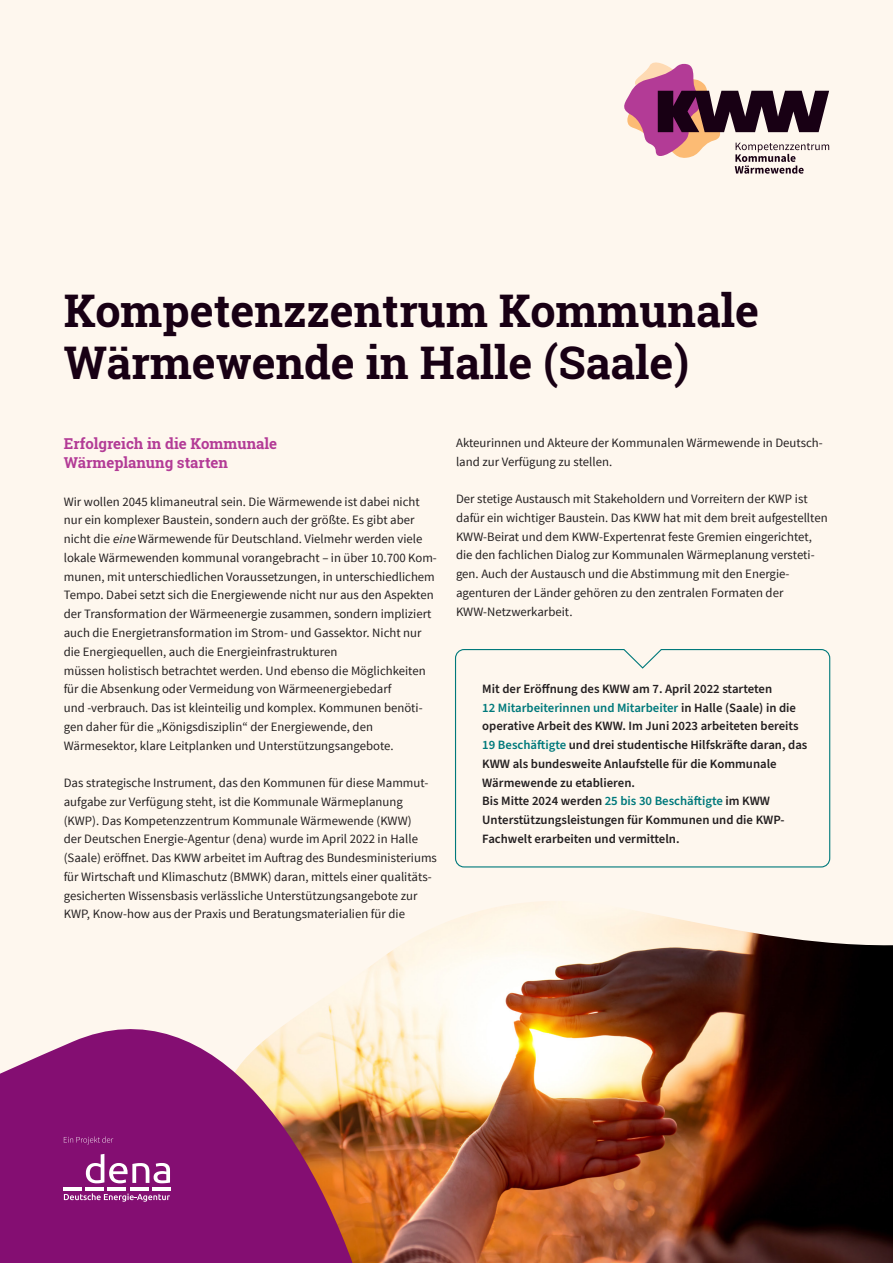
<style>
.page{position:relative;width:893px;height:1263px;background:#fff}
.page>*{position:absolute;margin:0;border:0;box-sizing:border-box;transform-origin:0 0}
.H1_-_Hauptüberschrif{font:700 45px/52.5px "Roboto Slab";color:#180014}
.t1{font:700 15px/18.8px "Roboto Slab";color:#b33b96}
.t2{font:12.75px/18.8px "Source Sans Pro";color:#231f20}
.t3{font:600 12.75px/18.8px "Source Sans Pro";color:#231f20}
.s1{font-style:italic}
.s2{color:#00797b}
</style>
<div class="page">
<div style="left:0;top:0;width:893px;height:1088px;background:#fef7ee"></div>
<svg style="left:624px;top:62px;width:205px;height:112px"></svg>
<img style="left:451px;top:902px;width:442px;height:361px">
<svg style="left:0;top:921px;width:524px;height:342px"></svg>
<svg style="left:64px;top:1136px;width:49px;height:8px"></svg>
<svg style="left:86px;top:1154px;width:84px;height:29px"></svg>
<hr style="left:64px;top:1187px;width:18px;height:3px;background:#fff">
<hr style="left:86px;top:1187px;width:18px;height:3px;background:#fff">
<hr style="left:108px;top:1187px;width:18px;height:3px;background:#fff">
<hr style="left:130px;top:1187px;width:18px;height:3px;background:#fff">
<hr style="left:152px;top:1187px;width:18px;height:3px;background:#fff">
<svg style="left:64px;top:1193px;width:106px;height:9px"></svg>
<svg style="left:455px;top:649px;width:376px;height:219px"></svg>
<h1 class="H1_-_Hauptüberschrif" style="left:64px;top:284px;width:697px">Kompetenzzentrum Kommunale<br>Wärmewende in Halle (Saale)</h1>
<p class="t1" style="left:64px;top:434px;width:215px">Erfolgreich in die Kommunale<br>Wärmeplanung starten</p>
<p class="t2" style="left:64px;top:492px;width:375px">Wir wollen 2045 klimaneutral sein. Die Wärmewende ist dabei nicht nur ein komplexer Baustein, sondern auch der größte. Es gibt aber nicht die <span class="s1">eine</span> Wärmewende für Deutschland. Vielmehr werden viele lokale Wärmewenden kommunal vorangebracht – in über 10.700 Kom&shy;munen, mit unterschiedlichen Voraussetzungen, in unterschiedlichem Tempo. Dabei setzt sich die Energiewende nicht nur aus den Aspekten der Transformation der Wärmeenergie zusammen, sondern impliziert auch die Energietransformation im Strom- und Gassektor. Nicht nur die Energiequellen, auch die Energieinfrastrukturen<br>müssen holistisch betrachtet werden. Und ebenso die Möglichkeiten für die Absenkung oder Vermeidung von Wärmeenergiebedarf<br>und -verbrauch. Das ist kleinteilig und komplex. Kommunen benöti&shy;gen daher für die „Königsdisziplin“ der Energiewende, den Wärmesektor, klare Leitplanken und Unterstützungsangebote.</p>
<p class="t2" style="left:64px;top:774px;width:375px">Das strategische Instrument, das den Kommunen für diese Mammut&shy;aufgabe zur Verfügung steht, ist die Kommunale Wärmeplanung (KWP). Das Kompetenzzentrum Kommunale Wärmewende (KWW)<br>der Deutschen Energie-Agentur (dena) wurde im April 2022 in Halle (Saale) eröffnet. Das KWW arbeitet im Auftrag des Bundesministeriums für Wirtschaft und Klimaschutz (BMWK) daran, mittels einer qualitäts&shy;gesicherten Wissensbasis verlässliche Unterstützungsangebote zur KWP, Know-how aus der Praxis und Beratungsmaterialien für die</p>
<p class="t2" style="left:456px;top:433px;width:368px">Akteurinnen und Akteure der Kommunalen Wärmewende in Deutsch&shy;land zur Verfügung zu stellen.</p>
<p class="t2" style="left:456px;top:490px;width:373px">Der stetige Austausch mit Stakeholdern und Vorreitern der KWP ist dafür ein wichtiger Baustein. Das KWW hat mit dem breit aufgestellten KWW-Beirat und dem KWW-Expertenrat feste Gremien eingerichtet, die den fachlichen Dialog zur Kommunalen Wärmeplanung versteti&shy;gen. Auch der Austausch und die Abstimmung mit den Energie&shy;agenturen der Länder gehören zu den zentralen Formaten der KWW-Netzwerkarbeit.</p>
<p class="t3" style="left:482px;top:680px;width:327px">Mit der Eröffnung des KWW am 7. April 2022 starteten<br><span class="s2">12 Mitarbeiterinnen und Mitarbeiter</span> in Halle (Saale) in die operative Arbeit des KWW. Im Juni 2023 arbeiteten bereits <span class="s2">19 Beschäftigte</span> und drei studentische Hilfskräfte daran, das KWW als bundesweite Anlaufstelle für die Kommunale Wärmewende zu etablieren.</p>
<p class="t3" style="left:482px;top:792px;width:304px">Bis Mitte 2024 werden <span class="s2">25 bis 30 Beschäftigte</span> im KWW<br>Unterstützungsleistungen für Kommunen und die KWP-<br>Fachwelt erarbeiten und vermitteln.</p>
</div>
